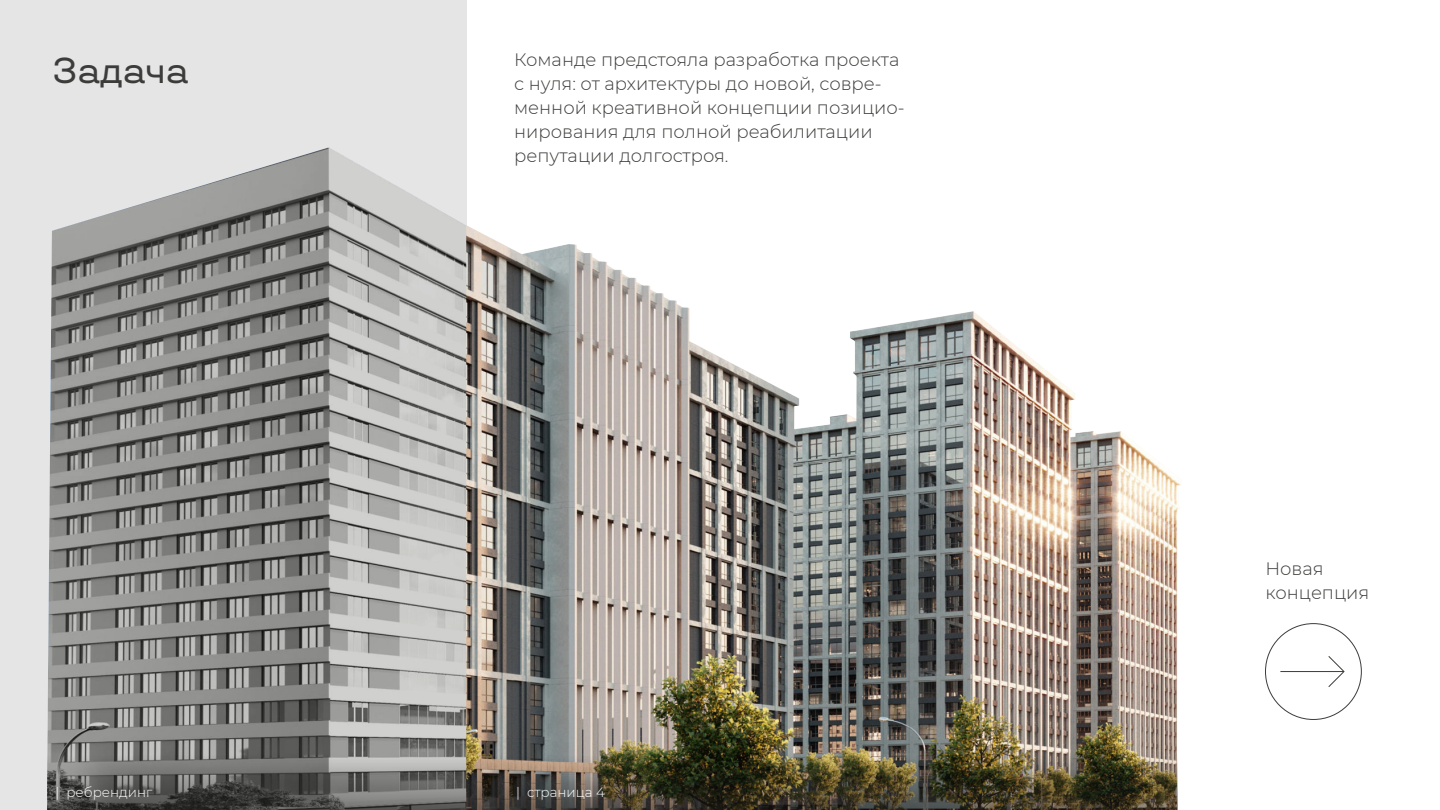
<style>
.page{position:relative;width:1440px;height:810px;background:#fff}
.page>*{position:absolute;margin:0;border:0;box-sizing:border-box;transform-origin:0 0}
.t1{font:500 36px "TT Travels";color:#3c3c3b}
.t2{font:300 18px/24px "Montserrat";color:#3c3c3b}
.t3{font:300 13.5px "Montserrat";color:#fff}
</style>
<div class="page">
<div style="left:0;top:0;width:467px;height:810px;background:#e5e5e5"></div>
<svg style="left:47px;top:147px;width:419px;height:607px"></svg>
<img style="left:466px;top:225px;width:715px;height:585px">
<hr style="left:1280px;top:671px;width:63px;height:1px;background:#3c3c3b">
<svg style="left:1328px;top:656px;width:17px;height:31px"></svg>
<img style="left:47px;top:754px;width:1130px;height:56px">
<h1 class="t1" style="left:52px;top:48px;width:138px">Задача</h1>
<p class="t2" style="left:514px;top:47px;width:392px">Команде предстояла разработка проекта с нуля: от архитектуры до новой, совре&shy;менной креативной концепции позицио&shy;нирования для полной реабилитации репутации долгостроя.</p>
<p class="t3" style="left:56px;top:783px;width:98px">| ребрендинг</p>
<p class="t3" style="left:516px;top:783px;width:90px">| страница 4</p>
<p class="t2" style="left:1265px;top:557px;width:105px">Новая концепция</p>
</div>
